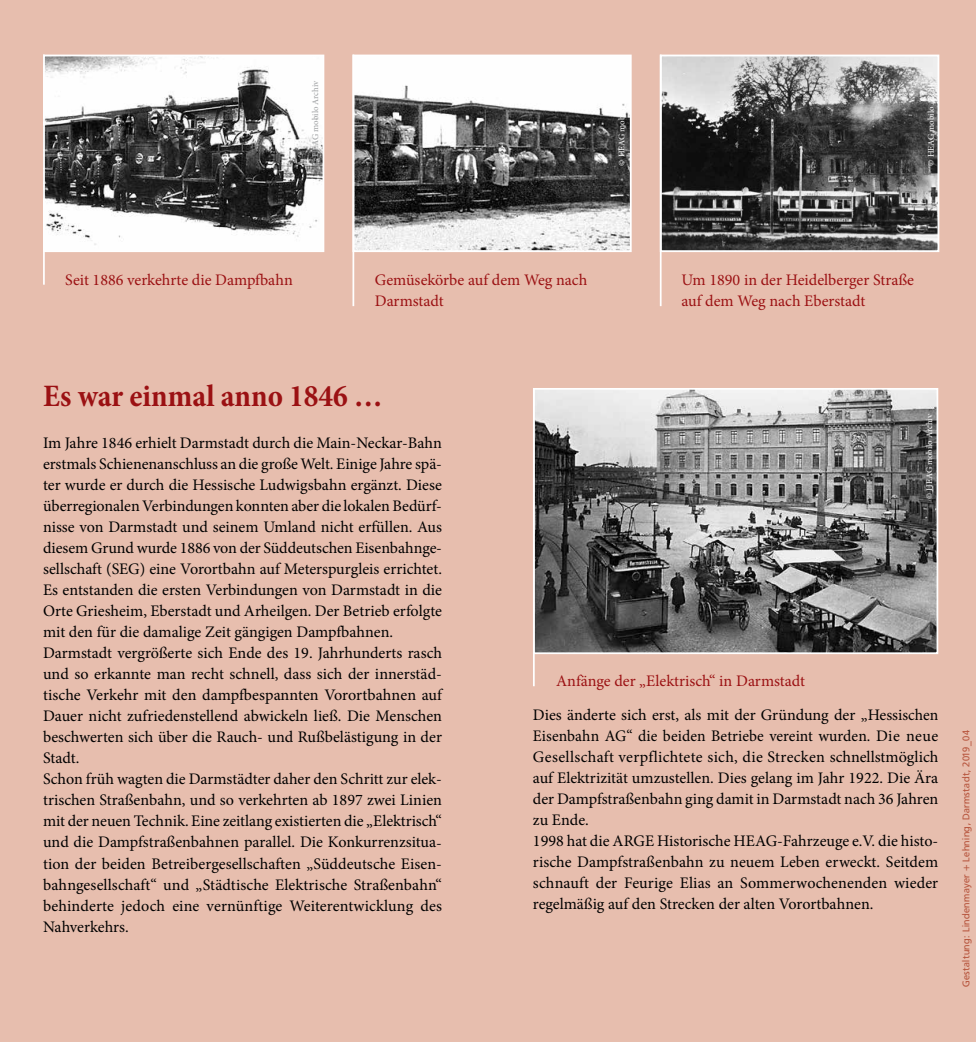
<style>
.page{position:relative;width:976px;height:1042px;background:#e7beae}
.page>*{position:absolute;margin:0;border:0;box-sizing:border-box;transform-origin:0 0}
.t1{font:700 condensed 31.5px "Minion Pro";color:#9b1113}
.t2{font:16.1px/21px "Minion Pro";color:#000}
.t3{font:16.1px/21px "Minion Pro";color:#9b1113}
.t4{font:9.62px "Frutiger BQ";letter-spacing:.04em;color:#b7553d}
.t5{font:8.75px "Minion Pro";letter-spacing:-.005em;color:#fff}
.t6{font:8.75px "Minion Pro";letter-spacing:-.005em;color:#9b9d9f}
</style>
<div class="page">
<hr style="left:43px;top:55px;width:2px;height:230px;background:#fff">
<img style="left:46px;top:58px;width:275px;height:191px">
<div style="left:43px;top:55px;width:281px;height:197px;border:2px solid #fff"></div>
<img style="left:536px;top:391px;width:399px;height:260px">
<div style="left:533px;top:388px;width:405px;height:266px;border:2px solid #fff"></div>
<img style="left:355px;top:58px;width:274px;height:191px">
<div style="left:352px;top:55px;width:280px;height:197px;border:2px solid #fff"></div>
<hr style="left:352px;top:55px;width:2px;height:251px;background:#fff">
<img style="left:663px;top:58px;width:273px;height:191px">
<div style="left:660px;top:55px;width:279px;height:197px;border:2px solid #fff"></div>
<hr style="left:660px;top:55px;width:2px;height:251px;background:#fff">
<hr style="left:533px;top:388px;width:2px;height:298px;background:#fff">
<p class="t6" style="left:310px;top:166px;width:86px;rotate:-90deg">© HEAG mobilo Archiv</p>
<p class="t5" style="left:925px;top:166px;width:86px;rotate:-90deg">© HEAG mobilo Archiv</p>
<p class="t3" style="left:65px;top:269px;width:229px">Seit 1886 verkehrte die Dampfbahn</p>
<p class="t3" style="left:375px;top:269px;width:214px">Gemüsekörbe auf dem Weg nach<br>Darmstadt</p>
<p class="t3" style="left:681px;top:269px;width:234px">Um 1890 in der Heidelberger Straße auf dem Weg nach Eberstadt</p>
<h1 class="t1" style="left:43px;top:375px;width:341px">Es war einmal anno 1846 …</h1>
<p class="t2" style="left:43px;top:433px;width:400px">Im Jahre 1846 erhielt Darmstadt durch die Main-Neckar-Bahn erstmals Schienenanschluss an die große Welt. Einige Jahre spä&shy;ter wurde er durch die Hessische Ludwigsbahn ergänzt. Diese überregionalen Verbindungen konnten aber die lokalen Bedürf&shy;nisse von Darmstadt und seinem Umland nicht erfüllen. Aus diesem Grund wurde 1886 von der Süddeutschen Eisenbahnge&shy;sellschaft (SEG) eine Vorortbahn auf Meterspurgleis errichtet.<br>Es entstanden die ersten Verbindungen von Darmstadt in die Orte Griesheim, Eberstadt und Arheilgen. Der Betrieb erfolgte mit den für die damalige Zeit gängigen Dampfbahnen.<br>Darmstadt vergrößerte sich Ende des 19. Jahrhunderts rasch und so erkannte man recht schnell, dass sich der innerstäd&shy;tische Verkehr mit den dampfbespannten Vorortbahnen auf Dauer nicht zufriedenstellend abwickeln ließ. Die Menschen beschwerten sich über die Rauch- und Rußbelästigung in der Stadt.<br>Schon früh wagten die Darmstädter daher den Schritt zur elek&shy;trischen Straßenbahn, und so verkehrten ab 1897 zwei Linien mit der neuen Technik. Eine zeitlang existierten die „Elektrisch“ und die Dampfstraßenbahnen parallel. Die Konkurrenzsitua&shy;tion der beiden Betreibergesellschaften „Süddeutsche Eisen&shy;bahngesellschaft“ und „Städtische Elektrische Straßenbahn“ behinderte jedoch eine vernünftige Weiterentwicklung des Nahverkehrs.</p>
<p class="t5" style="left:923px;top:499px;width:86px;rotate:-90deg">© HEAG mobilo Archiv</p>
<p class="t3" style="left:556px;top:670px;width:250px">Anfänge der „Elektrisch“ in Darmstadt</p>
<p class="t2" style="left:533px;top:704px;width:407px">Dies änderte sich erst, als mit der Gründung der „Hessischen Eisenbahn AG“ die beiden Betriebe vereint wurden. Die neue Gesellschaft verpflichtete sich, die Strecken schnellstmöglich auf Elektrizität umzustellen. Dies gelang im Jahr 1922. Die Ära der Dampfstraßenbahn ging damit in Darmstadt nach 36 Jahren zu Ende.<br>1998 hat die ARGE Historische HEAG-Fahrzeuge e.V. die histo&shy;rische Dampfstraßenbahn zu neuem Leben erweckt. Seitdem schnauft der Feurige Elias an Sommerwochenenden wieder regelmäßig auf den Strecken der alten Vorortbahnen.</p>
<p class="t4" style="left:960px;top:987px;width:259px;rotate:-90deg">Gestaltung: Lindenmayer + Lehning, Darmstadt, 2019_04</p>
</div>
